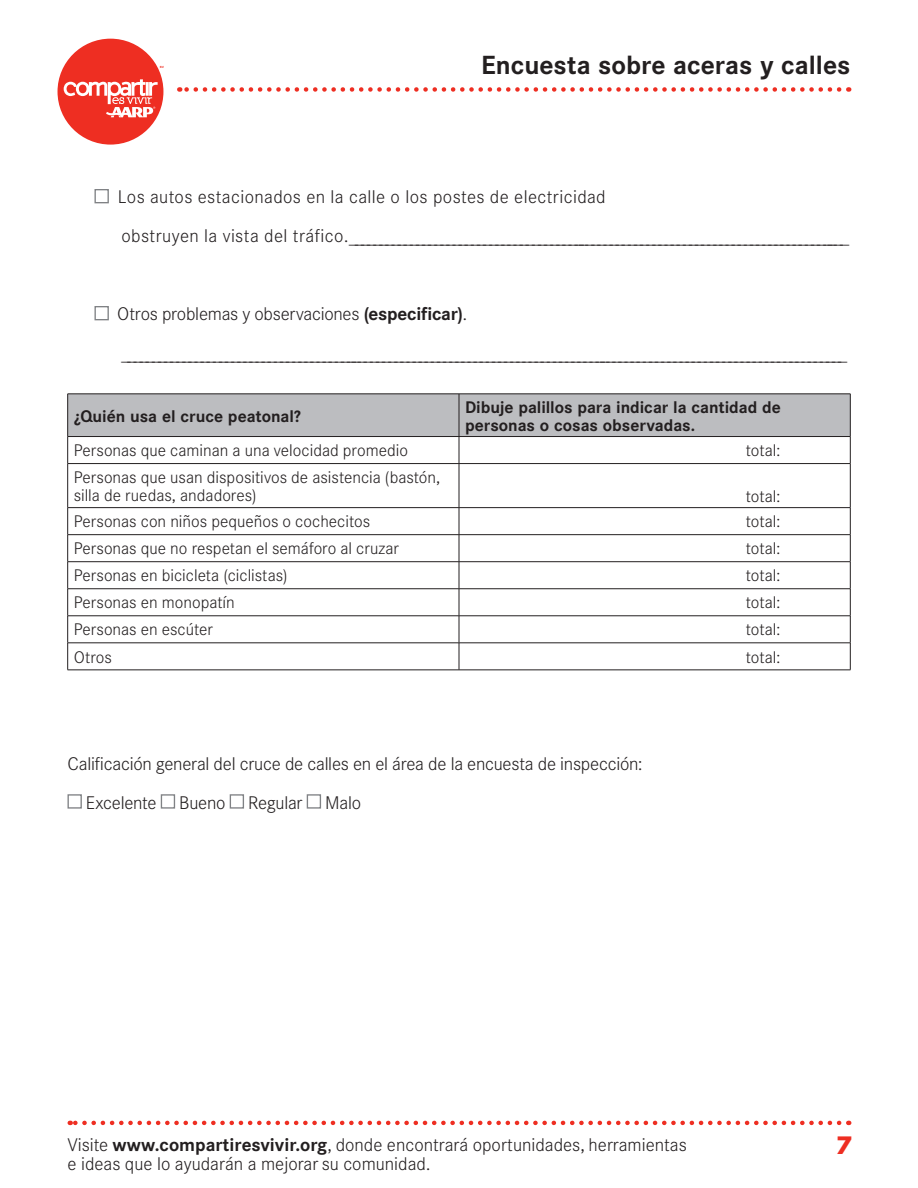
<style>
.page{position:relative;width:918px;height:1188px;background:#fff}
.page>*{position:absolute;margin:0;border:0;box-sizing:border-box;transform-origin:0 0}
.t1{font:700 25.8px "Corporate SBQ";color:#231f20}
.t2{font:800 25.5px "Corporate SBQ";color:#ee2e22}
.t3{font:300 18px/39px "Corporate SBQ";color:#231f20}
.t4{font:300 18px/39px "Corporate SBQ";letter-spacing:.02em;color:#231f20}
.t5{font:300 16.5px/18px "Corporate SBQ";color:#231f20}
.t6{font:700 16.5px/18px "Corporate SBQ";letter-spacing:-.005em;color:#231f20}
.s1{font-weight:700}
</style>
<div class="page">
<svg style="left:179px;top:87px;width:660px;height:5px"></svg>
<svg style="left:70px;top:1121px;width:769px;height:4px"></svg>
<div style="left:58px;top:39px;width:105px;height:106px;background:#ee2e22;border-radius:50%"></div>
<svg style="left:64px;top:79px;width:94px;height:38px"></svg>
<div style="left:95px;top:189px;width:14px;height:14px;border:1px solid #808285"></div>
<div style="left:95px;top:306px;width:14px;height:14px;border:1px solid #808285"></div>
<div style="left:68px;top:794px;width:14px;height:15px;border:1px solid #808285"></div>
<div style="left:161px;top:794px;width:14px;height:15px;border:1px solid #808285"></div>
<div style="left:230px;top:794px;width:14px;height:15px;border:1px solid #808285"></div>
<div style="left:307px;top:794px;width:14px;height:15px;border:1px solid #808285"></div>
<svg style="left:67px;top:394px;width:784px;height:69px"></svg>
<hr style="left:68px;top:463px;width:391px;height:1px;background:#231f20">
<hr style="left:67px;top:464px;width:1px;height:43px;background:#231f20">
<hr style="left:459px;top:463px;width:391px;height:1px;background:#231f20">
<hr style="left:459px;top:464px;width:1px;height:43px;background:#231f20">
<hr style="left:850px;top:464px;width:1px;height:43px;background:#231f20">
<hr style="left:68px;top:507px;width:391px;height:1px;background:#231f20">
<hr style="left:459px;top:507px;width:391px;height:1px;background:#231f20">
<hr style="left:68px;top:534px;width:391px;height:1px;background:#231f20">
<hr style="left:459px;top:534px;width:391px;height:1px;background:#231f20">
<hr style="left:68px;top:561px;width:391px;height:1px;background:#231f20">
<hr style="left:459px;top:561px;width:391px;height:1px;background:#231f20">
<hr style="left:68px;top:588px;width:391px;height:1px;background:#231f20">
<hr style="left:459px;top:588px;width:391px;height:1px;background:#231f20">
<hr style="left:68px;top:616px;width:391px;height:1px;background:#231f20">
<hr style="left:459px;top:616px;width:391px;height:1px;background:#231f20">
<hr style="left:68px;top:643px;width:391px;height:1px;background:#231f20">
<svg style="left:67px;top:508px;width:1px;height:162px"></svg>
<hr style="left:459px;top:643px;width:391px;height:1px;background:#231f20">
<svg style="left:459px;top:508px;width:1px;height:162px"></svg>
<svg style="left:850px;top:508px;width:1px;height:162px"></svg>
<hr style="left:68px;top:670px;width:391px;height:1px;background:#231f20">
<hr style="left:459px;top:670px;width:391px;height:1px;background:#231f20">
<h1 class="t1" style="left:481px;top:49px;width:371px">Encuesta sobre aceras y calles</h1>
<p class="t4" style="left:118px;top:178px;width:733px">Los autos estacionados en la calle o los postes de electricidad<br>o b s t r u y e n l a v i s t a d e l t r á f i c o . __________________________________________________________________________________</p>
<p class="t3" style="left:117px;top:295px;width:732px">Otros problemas y observaciones <span class="s1">(especificar)</span>. _______________________________________________________________________________________________________________________</p>
<p class="t6" style="left:74px;top:407px;width:229px">¿Quién usa el cruce peatonal?</p>
<p class="t6" style="left:465px;top:398px;width:317px">Dibuje palillos para indicar la cantidad de personas o cosas observadas.</p>
<p class="t5" style="left:74px;top:442px;width:336px">Personas que caminan a una velocidad promedio</p>
<p class="t5" style="left:746px;top:442px;width:36px">total:</p>
<p class="t5" style="left:74px;top:468px;width:368px">Personas que usan dispositivos de asistencia (bastón, silla de ruedas, andadores)</p>
<p class="t5" style="left:746px;top:487px;width:36px">total:</p>
<p class="t5" style="left:74px;top:513px;width:298px">Personas con niños pequeños o cochecitos</p>
<p class="t5" style="left:746px;top:513px;width:36px">total:</p>
<p class="t5" style="left:74px;top:540px;width:327px">Personas que no respetan el semáforo al cruzar</p>
<p class="t5" style="left:746px;top:540px;width:36px">total:</p>
<p class="t5" style="left:74px;top:567px;width:215px">Personas en bicicleta (ciclistas)</p>
<p class="t5" style="left:746px;top:567px;width:36px">total:</p>
<p class="t5" style="left:74px;top:594px;width:163px">Personas en monopatín</p>
<p class="t5" style="left:746px;top:594px;width:36px">total:</p>
<p class="t5" style="left:74px;top:621px;width:141px">Personas en escúter</p>
<p class="t5" style="left:746px;top:621px;width:36px">total:</p>
<p class="t5" style="left:74px;top:648px;width:40px">Otros</p>
<p class="t5" style="left:746px;top:648px;width:36px">total:</p>
<p class="t3" style="left:86px;top:744px;width:558px;text-indent:-18px">Calificación general del cruce de calles en el área de la encuesta de inspección:<br>Excelente</p>
<p class="t3" style="left:179px;top:783px;width:48px">Bueno</p>
<p class="t3" style="left:248px;top:783px;width:56px">Regular</p>
<p class="t3" style="left:325px;top:783px;width:37px">Malo</p>
<p class="t3" style="left:68px;top:1125px;width:621px">Visite <span class="s1">www.compartiresvivir.org</span>, donde encontrará oportunidades, herramientas</p>
<h2 class="t2" style="left:836px;top:1128px;width:18px">7</h2>
<p class="t3" style="left:68px;top:1145px;width:365px">e ideas que lo ayudarán a mejorar su comunidad.</p>
</div>
